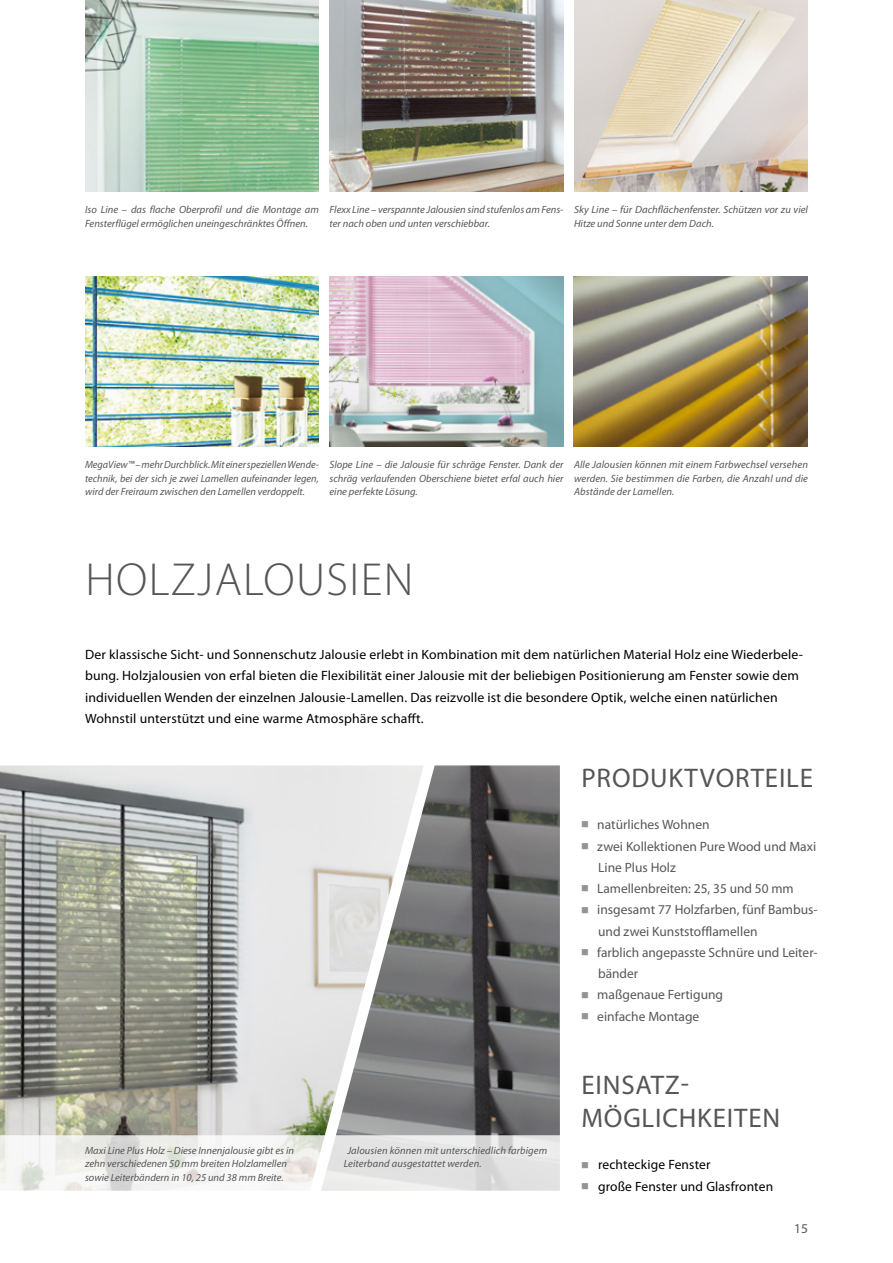
<style>
.page{position:relative;width:893px;height:1263px;background:#fff}
.page>*{position:absolute;margin:0;border:0;box-sizing:border-box;transform-origin:0 0}
.t1{font:300 46.5px "Myriad Pro";letter-spacing:.03em;color:#555756}
.t2{font:27px/32.4px "Myriad Pro";letter-spacing:.03em;color:#555756}
.t3{font:13.5px/21.3px "Myriad Pro";letter-spacing:.01em;color:#000}
.t4{font:13.5px/21.3px "Myriad Pro";color:#555756}
.t5{font:italic 10.5px/13.5px "Myriad Pro";color:#555756}
</style>
<div class="page">
<img style="left:330px;top:0;width:233px;height:191px">
<img style="left:85px;top:0;width:234px;height:191px">
<img style="left:574px;top:0;width:234px;height:191px">
<img style="left:574px;top:276px;width:234px;height:170px">
<img style="left:330px;top:276px;width:233px;height:170px">
<img style="left:85px;top:276px;width:234px;height:170px">
<img style="left:424px;top:765px;width:136px;height:370px">
<img style="left:0;top:765px;width:424px;height:370px">
<svg style="left:0;top:1135px;width:560px;height:56px"></svg>
<p class="t5" style="left:85px;top:203px;width:235px">Iso Line – das flache Oberprofil und die Montage am<br>Fensterflügel ermöglichen uneingeschränktes Öffnen.</p>
<p class="t5" style="left:330px;top:203px;width:235px">Flexx Line – verspannte Jalousien sind stufenlos am Fens&shy;ter nach oben und unten verschiebbar.</p>
<p class="t5" style="left:574px;top:203px;width:235px">Sky Line – für Dachflächenfenster. Schützen vor zu viel<br>Hitze und Sonne unter dem Dach.</p>
<p class="t5" style="left:85px;top:458px;width:235px;text-align:justify">MegaView™ – mehr Durchblick. Mit einer speziellen Wende&shy;technik, bei der sich je zwei Lamellen aufeinander legen, wird der Freiraum zwischen den Lamellen verdoppelt.</p>
<p class="t5" style="left:330px;top:458px;width:235px;text-align:justify">Slope Line – die Jalousie für schräge Fenster. Dank der schräg verlaufenden Oberschiene bietet erfal auch hier eine perfekte Lösung.</p>
<p class="t5" style="left:574px;top:458px;width:235px;text-align:justify">Alle Jalousien können mit einem Farbwechsel versehen werden. Sie bestimmen die Farben, die Anzahl und die Abstände der Lamellen.</p>
<h1 class="t1" style="left:86px;top:552px;width:329px">HOLZJALOUSIEN</h1>
<p class="t3" style="left:85px;top:644px;width:720px">Der klassische Sicht- und Sonnenschutz Jalousie erlebt in Kombination mit dem natürlichen Material Holz eine Wiederbele&shy;bung. Holzjalousien von erfal bieten die Flexibilität einer Jalousie mit der beliebigen Positionierung am Fenster sowie dem individuellen Wenden der einzelnen Jalousie-Lamellen. Das reizvolle ist die besondere Optik, welche einen natürlichen Wohnstil unterstützt und eine warme Atmosphäre schafft.</p>
<p class="t5" style="left:85px;top:1143px;width:210px">Maxi Line Plus Holz – Diese Innenjalousie gibt es in zehn verschiedenen 50 mm breiten Holzlamellen sowie Leiterbändern in 10, 25 und 38 mm Breite.</p>
<p class="t5" style="left:344px;top:1143px;width:205px;text-indent:4px">Jalousien können mit unterschiedlich farbigem<br>Leiterband ausgestattet werden.</p>
<h2 class="t2" style="left:581px;top:761px;width:233px">PRODUKTVORTEILE</h2>
<p class="t4" style="left:597px;top:814px;width:222px">natürliches Wohnen<br>zwei Kollektionen Pure Wood und Maxi<br>Line Plus Holz<br>Lamellenbreiten: 25, 35 und 50 mm insgesamt 77 Holzfarben, fünf Bambus&shy;und zwei Kunststofflamellen<br>farblich angepasste Schnüre und Leiter&shy;bänder<br>maßgenaue Fertigung<br>einfache Montage</p>
<h2 class="t2" style="left:581px;top:1068px;width:200px">EINSATZ-<br>MÖGLICHKEITEN</h2>
<p class="t3" style="left:598px;top:1154px;width:177px">rechteckige Fenster<br>große Fenster und Glasfronten</p>
<p class="t4" style="left:794px;top:1218px;width:15px">15</p>
</div>
